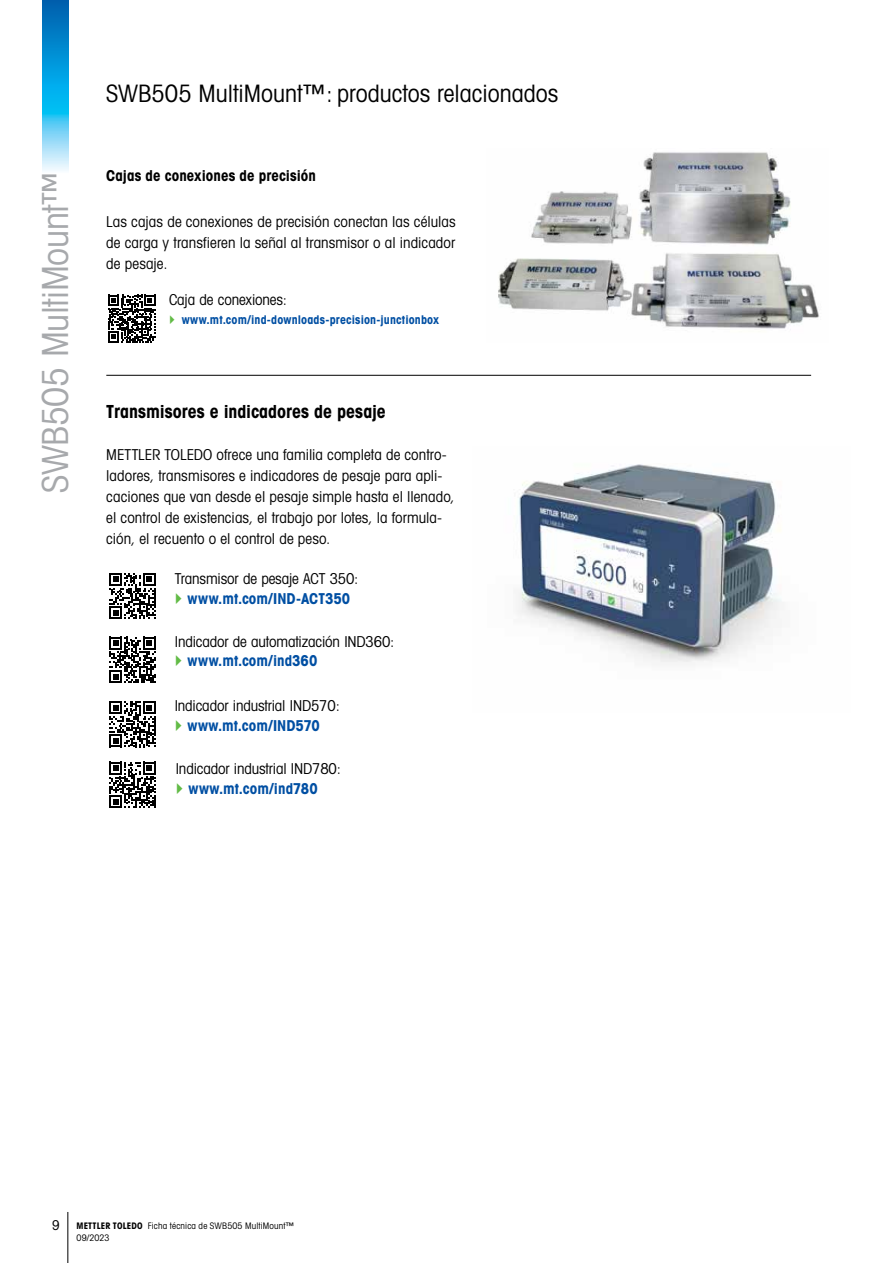
<style>
.page{position:relative;width:893px;height:1263px;background:#fff}
.page>*{position:absolute;margin:0;border:0;box-sizing:border-box;transform-origin:0 0}
.t1{font:36px "Avant Gardefor MT Bk";letter-spacing:-.01em;color:#a7a9ac}
.t2{font:24px "Avant Gardefor MT Bk";color:#000}
.t3{font:18px "Avant Gardefor MT Bd";color:#000}
.t4{font:15px/21px "Avant Gardefor MT Bk";color:#000}
.t5{font:15px "Avant Gardefor MT Bd";color:#004fa3}
.t6{font:15px "Avant Gardefor MT Bd";letter-spacing:.005em;color:#000}
.t7{font:13.5px "Avant Gardefor MT Bk";color:#000}
.t8{font:12px "Avant Gardefor MT Bd";letter-spacing:.015em;color:#004fa3}
.t9{font:9px/12px "Avant Gardefor MT Bk";letter-spacing:.02em;color:#000}
.s1{font-family:"Avant Gardefor MT Bd"}
</style>
<div class="page">
<hr style="left:68px;top:1212px;width:1px;height:51px;background:#000">
<svg style="left:43px;top:0;width:25px;height:171px;background:#32aae1"></svg>
<hr style="left:106px;top:375px;width:705px;height:1px;background:#000">
<img style="left:498px;top:152px;width:321px;height:177px">
<svg style="left:108px;top:295px;width:48px;height:48px"></svg>
<svg style="left:109px;top:573px;width:47px;height:46px"></svg>
<svg style="left:109px;top:637px;width:47px;height:46px"></svg>
<svg style="left:109px;top:701px;width:47px;height:46px"></svg>
<svg style="left:109px;top:762px;width:47px;height:46px"></svg>
<img style="left:517px;top:464px;width:265px;height:199px">
<h1 class="t1" style="left:33px;top:493px;width:324px;rotate:-90deg">SWB505 MultiMount™</h1>
<h2 class="t2" style="left:106px;top:79px;width:453px">SWB505 MultiMount™: productos relacionados</h2>
<p class="t6" style="left:106px;top:166px;width:211px">Cajas de conexiones de precisión</p>
<p class="t4" style="left:106px;top:211px;width:351px;text-align:justify">Las cajas de conexiones de precisión conectan las células de carga y transfieren la señal al transmisor o al indicador de pesaje.</p>
<p class="t4" style="left:169px;top:288px;width:120px">Caja de conexiones:</p>
<p class="t8" style="left:182px;top:312px;width:259px">www.mt.com/ind-downloads-precision-junctionbox</p>
<p class="t3" style="left:106px;top:400px;width:281px">Transmisores e indicadores de pesaje</p>
<p class="t4" style="left:106px;top:444px;width:350px">METTLER TOLEDO ofrece una familia completa de contro&shy;ladores, transmisores e indicadores de pesaje para apli&shy;caciones que van desde el pesaje simple hasta el llenado, el control de existencias, el trabajo por lotes, la formula&shy;ción, el recuento o el control de peso.</p>
<p class="t4" style="left:175px;top:568px;width:185px">Transmisor de pesaje ACT 350:</p>
<p class="t5" style="left:188px;top:589px;width:164px">www.mt.com/IND-ACT350</p>
<p class="t4" style="left:175px;top:630px;width:221px">Indicador de automatización IND360:</p>
<p class="t5" style="left:188px;top:651px;width:131px">www.mt.com/ind360</p>
<p class="t4" style="left:175px;top:695px;width:167px">Indicador industrial IND570:</p>
<p class="t5" style="left:187px;top:716px;width:134px">www.mt.com/IND570</p>
<p class="t4" style="left:176px;top:758px;width:167px">Indicador industrial IND780:</p>
<p class="t5" style="left:189px;top:779px;width:131px">www.mt.com/ind780</p>
<p class="t7" style="left:52px;top:1217px;width:9px">9</p>
<p class="t9" style="left:77px;top:1219px;width:219px"><span class="s1">METTLER TOLEDO</span> Ficha técnica de SWB505 MultiMount™<br>09/2023</p>
</div>
